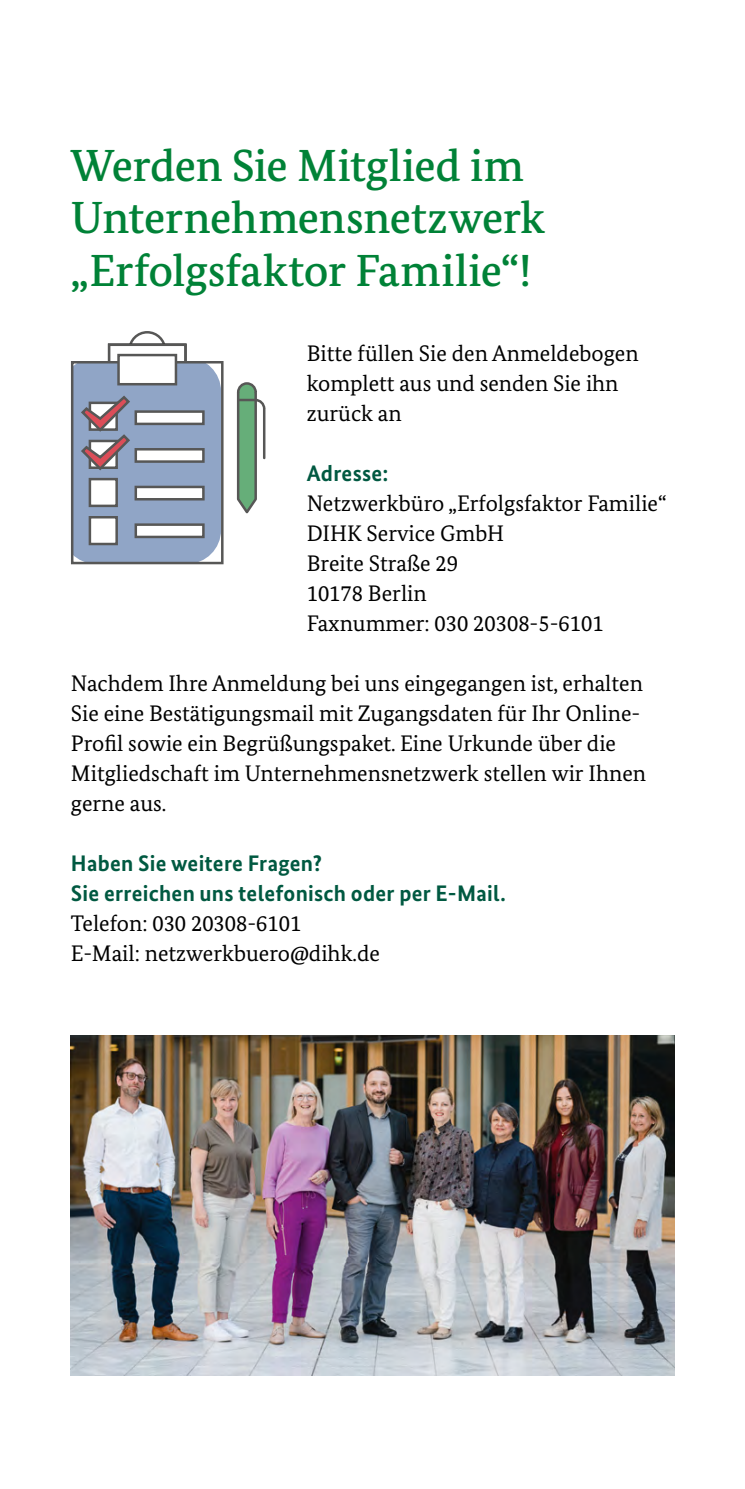
<style>
.page{position:relative;width:745px;height:1489px;background:#fff}
.page>*{position:absolute;margin:0;border:0;box-sizing:border-box;transform-origin:0 0}
.B-01-H1-HL_1{font:500 45px/52.5px "Bundes Serif";letter-spacing:-.005em;color:#008237}
.C-01_1-P-Fließtext{font:22.5px/30px "Bundes Serif";color:#000}
.B-03-H3-HL_3{font:700 22.5px/30px "Bundes Sans";letter-spacing:.01em;color:#005941}
</style>
<div class="page">
<img style="left:71px;top:1035px;width:602px;height:340px">
<div style="left:128px;top:331px;width:38px;height:38px;border:2px solid #575756;border-radius:50%"></div>
<div style="left:108px;top:343px;width:78px;height:34px;background:#fff;border:2px solid #575756"></div>
<div style="left:71px;top:361px;width:152px;height:203px;border:2px solid #575756"></div>
<div style="left:117px;top:354px;width:60px;height:31px;background:#fff;border:2px solid #575756"></div>
<svg style="left:72px;top:362px;width:149px;height:201px;background:#99a6bf"></svg>
<div style="left:134px;top:448px;width:70px;height:15px;background:#fff;border:2px solid #575756"></div>
<div style="left:134px;top:410px;width:70px;height:15px;background:#fff;border:2px solid #575756"></div>
<div style="left:134px;top:485px;width:70px;height:15px;background:#fff;border:2px solid #575756"></div>
<div style="left:134px;top:523px;width:70px;height:15px;background:#fff;border:2px solid #575756"></div>
<svg style="left:236px;top:382px;width:30px;height:132px"></svg>
<h1 class="B-01-H1-HL_1" style="left:71px;top:138px;width:475px">Werden Sie Mitglied im<br>Unternehmensnetzwerk „Erfolgsfaktor Familie“!</h1>
<p class="C-01_1-P-Fließtext" style="left:306px;top:338px;width:333px">Bitte füllen Sie den Anmeldebogen komplett aus und senden Sie ihn zurück an</p>
<h3 class="B-03-H3-HL_3" style="left:306px;top:458px;width:83px">Adresse:</h3>
<p class="C-01_1-P-Fließtext" style="left:306px;top:488px;width:361px">Netzwerkbüro „Erfolgsfaktor Familie“<br>DIHK Service GmbH<br>Breite Straße 29<br>10178 Berlin<br>Faxnummer: 030 20308-5-6101</p>
<p class="C-01_1-P-Fließtext" style="left:71px;top:668px;width:576px">Nachdem Ihre Anmeldung bei uns eingegangen ist, erhalten Sie eine Bestätigungsmail mit Zugangsdaten für Ihr Online-- Profil sowie ein Begrüßungspaket. Eine Urkunde über die Mitgliedschaft im Unternehmensnetzwerk stellen wir Ihnen gerne aus.</p>
<h3 class="B-03-H3-HL_3" style="left:71px;top:848px;width:436px">Haben Sie weitere Fragen?<br>Sie erreichen uns telefonisch oder per E-Mail.</h3>
<p class="C-01_1-P-Fließtext" style="left:71px;top:908px;width:310px">Telefon: 030 20308-6101<br>E-Mail: netzwerkbuero@dihk.de</p>
</div>
